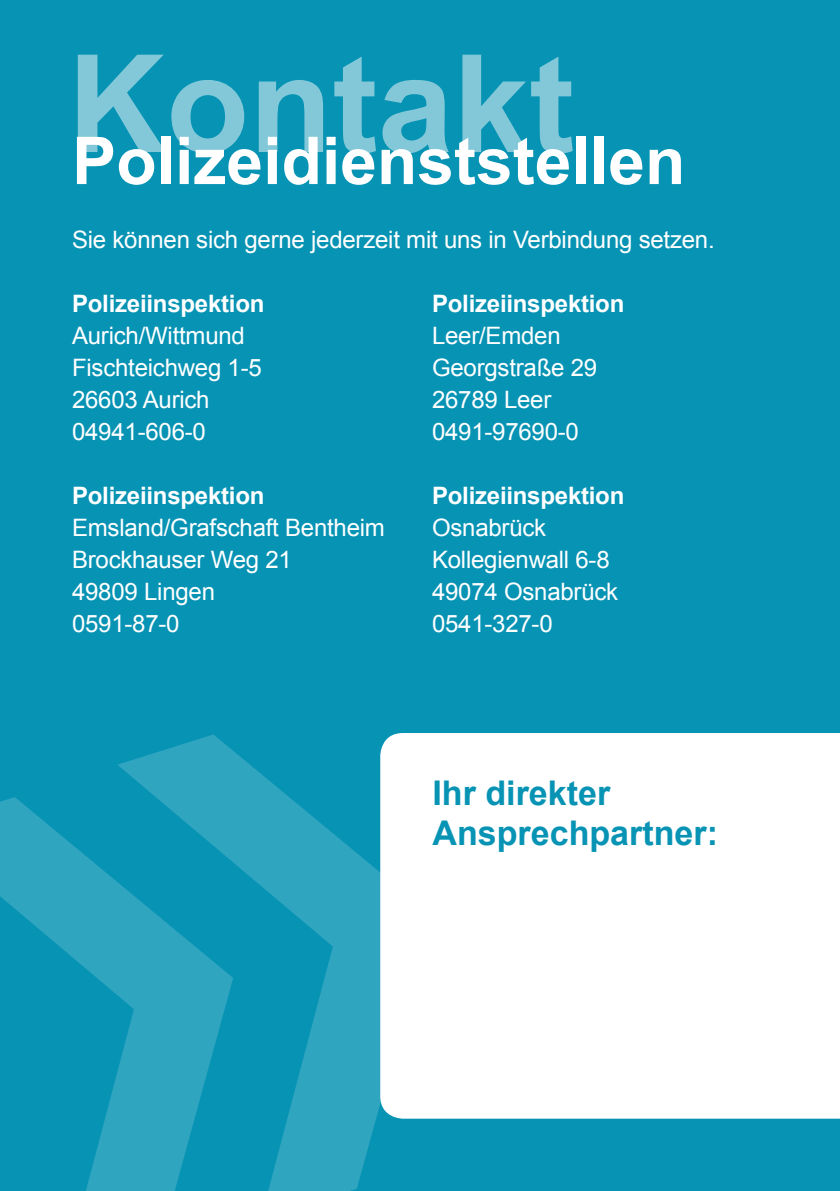
<style>
.page{position:relative;width:840px;height:1191px;background:#fff}
.page>*{position:absolute;margin:0;border:0;box-sizing:border-box;transform-origin:0 0}
.t1{font:700 136px "Arial";color:#fff}
.t2{font:700 66px "Arial";color:#fff}
.t3{font:700 34px/40.8px "Arial";color:#0793b4}
.t4{font:24px/32px "Arial";letter-spacing:-.01em;color:#fff}
.t5{font:700 24px "Arial";letter-spacing:-.01em;color:#fff}
</style>
<div class="page">
<div style="left:0;top:0;width:839px;height:1191px;background:#0793b4"></div>
<div style="left:396px;top:733px;width:443px;height:385px;background:#fff"></div>
<svg style="left:0;top:734px;width:432px;height:457px"></svg>
<h1 class="t1" style="left:68px;top:14px;width:508px">Kontakt</h1>
<h2 class="t2" style="left:72px;top:117px;width:614px">Polizeidienststellen</h2>
<p class="t4" style="left:72px;top:224px;width:643px">Sie können sich gerne jederzeit mit uns in Verbindung setzen.</p>
<p class="t5" style="left:72px;top:288px;width:194px">Polizeiinspektion</p>
<p class="t4" style="left:72px;top:320px;width:191px">Aurich/Wittmund<br>Fischteichweg 1-5<br>26603 Aurich<br>04941-606-0</p>
<p class="t5" style="left:72px;top:479px;width:194px">Polizeiinspektion</p>
<p class="t4" style="left:72px;top:512px;width:314px">Emsland/Grafschaft Bentheim<br>Brockhauser Weg 21<br>49809 Lingen<br>0591-87-0</p>
<p class="t5" style="left:432px;top:288px;width:194px">Polizeiinspektion</p>
<p class="t4" style="left:432px;top:320px;width:166px">Leer/Emden<br>Georgstraße 29<br>26789 Leer<br>0491-97690-0</p>
<p class="t5" style="left:432px;top:480px;width:194px">Polizeiinspektion</p>
<p class="t4" style="left:432px;top:512px;width:188px">Osnabrück<br>Kollegienwall 6-8<br>49074 Osnabrück<br>0541-327-0</p>
<h3 class="t3" style="left:432px;top:773px;width:287px">Ihr direkter<br>Ansprechpartner:</h3>
</div>
